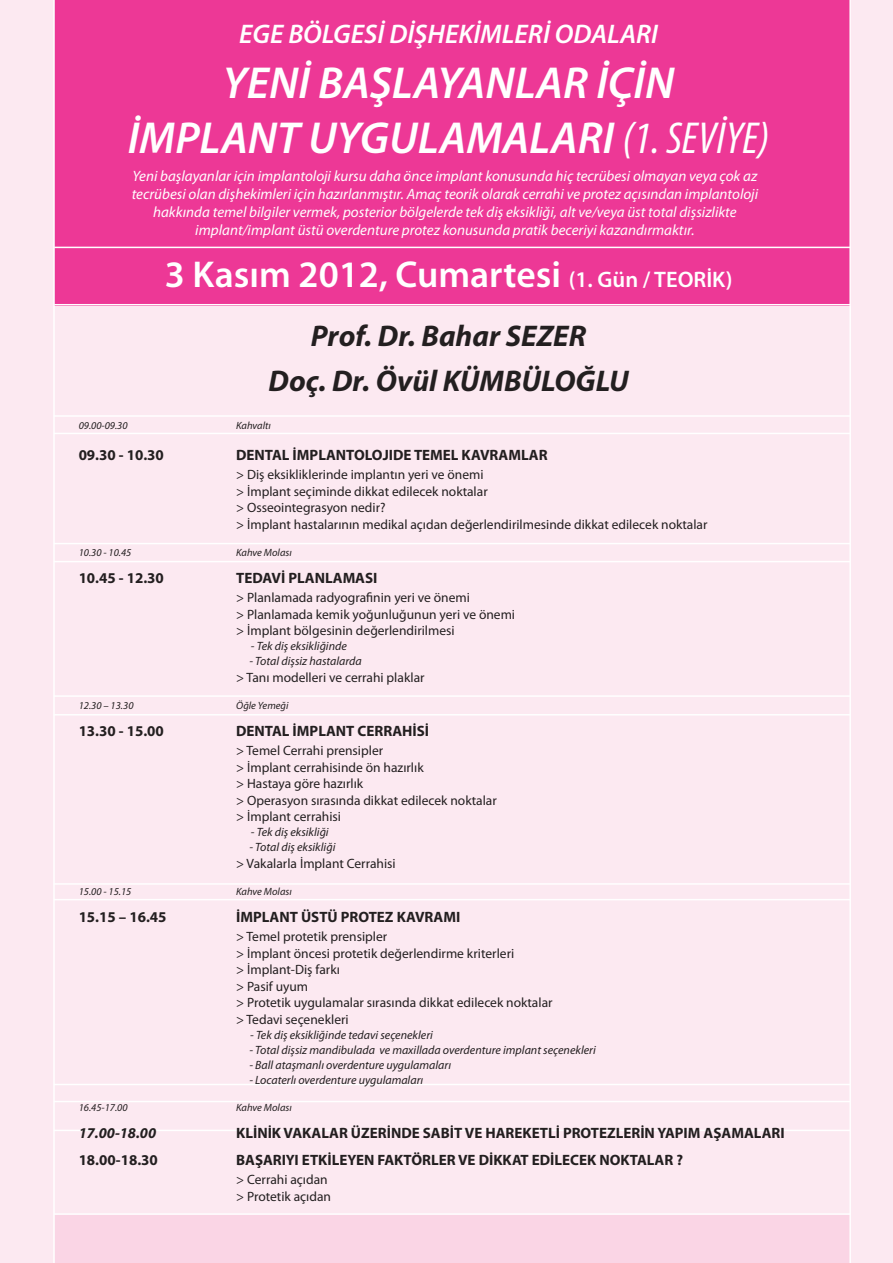
<style>
.page{position:relative;width:893px;height:1263px;background:#fce9f1}
.page>*{position:absolute;margin:0;border:0;box-sizing:border-box;transform-origin:0 0}
.t1{font:italic 600 45px "Myriad Pro";color:#fff}
.Body_3{font:600 37.5px "Myriad Pro";color:#fff}
.Body_3-2{font:italic 700 30px "Myriad Pro";color:#231f20}
.t2{font:italic 600 27px "Myriad Pro";color:#fff}
.t3{font:italic 15px/18px "Myriad Pro";color:#fff;text-align:center}
.t4{font:700 15px "Myriad Pro";color:#231f20}
.t5{font:italic 700 15px "Myriad Pro";color:#231f20}
.t6{font:13.5px "Myriad Pro";color:#231f20}
.t7{font:italic 12px "Myriad Pro";color:#231f20}
.t8{font:italic 10.5px "Myriad Pro";color:#231f20}
.s1{font-weight:400;font-stretch:condensed}
.s2{font-size:22.5px}
</style>
<div class="page">
<div style="left:54px;top:0;width:796px;height:305px;background:#ed3896"></div>
<div style="left:54px;top:1214px;width:796px;height:49px;background:#fad5e5"></div>
<hr style="left:54px;top:247px;width:796px;height:1px;background:#fff">
<hr style="left:54px;top:304px;width:796px;height:1px;background:#fff">
<hr style="left:54px;top:1213px;width:796px;height:2px;background:#fff">
<hr style="left:54px;top:1130px;width:796px;height:1px;background:#fff">
<hr style="left:54px;top:1101px;width:796px;height:1px;background:#fff">
<hr style="left:54px;top:1084px;width:796px;height:1px;background:#fff">
<hr style="left:54px;top:899px;width:796px;height:1px;background:#fff">
<hr style="left:54px;top:883px;width:796px;height:2px;background:#fff">
<hr style="left:54px;top:714px;width:796px;height:1px;background:#fff">
<hr style="left:54px;top:695px;width:796px;height:2px;background:#fff">
<hr style="left:54px;top:561px;width:796px;height:1px;background:#fff">
<hr style="left:54px;top:543px;width:796px;height:1px;background:#fff">
<hr style="left:54px;top:433px;width:796px;height:1px;background:#fff">
<hr style="left:54px;top:415px;width:796px;height:2px;background:#fff">
<hr style="left:849px;top:0;width:2px;height:1263px;background:#fff">
<hr style="left:53px;top:0;width:2px;height:1263px;background:#fff">
<p class="t2" style="left:239px;top:17px;width:421px">EGE BÖLGESİ DİŞHEKİMLERİ ODALARI</p>
<p class="t1" style="left:223px;top:54px;width:453px">YENİ BAŞLAYANLAR İÇİN</p>
<p class="t1" style="left:128px;top:109px;width:643px">İMPLANT UYGULAMALARI <span class="s1">(1. SEVİYE)</span></p>
<p class="t3" style="left:132px;top:167px;width:628px">Yeni başlayanlar için implantoloji kursu daha önce implant konusunda hiç tecrübesi olmayan veya çok az tecrübesi olan dişhekimleri için hazırlanmıştır. Amaç teorik olarak cerrahi ve protez açısından implantoloji hakkında temel bilgiler vermek, posterior bölgelerde tek diş eksikliği, alt ve/veya üst total dişsizlikte implant/implant üstü overdenture protez konusunda pratik beceriyi kazandırmaktır.</p>
<p class="Body_3" style="left:165px;top:250px;width:569px">3 Kasım 2012, Cumartesi <span class="s2">(1. Gün / TEORİK)</span></p>
<p class="Body_3-2" style="left:311px;top:316px;width:277px">Prof. Dr. Bahar SEZER</p>
<p class="Body_3-2" style="left:268px;top:361px;width:362px">Doç. Dr. Övül KÜMBÜLOĞLU</p>
<p class="t8" style="left:79px;top:419px;width:50px">09.00-09.30</p>
<p class="t8" style="left:236px;top:419px;width:36px">Kahvaltı</p>
<p class="t4" style="left:79px;top:445px;width:87px">09.30 - 10.30</p>
<p class="t4" style="left:236px;top:445px;width:313px">DENTAL İMPLANTOLOJIDE TEMEL KAVRAMLAR</p>
<p class="t6" style="left:236px;top:466px;width:249px">&gt; Diş eksikliklerinde implantın yeri ve önemi</p>
<p class="t6" style="left:236px;top:483px;width:253px">&gt; İmplant seçiminde dikkat edilecek noktalar</p>
<p class="t6" style="left:236px;top:499px;width:151px">&gt; Osseointegrasyon nedir?</p>
<p class="t6" style="left:236px;top:516px;width:473px">&gt; İmplant hastalarının medikal açıdan değerlendirilmesinde dikkat edilecek noktalar</p>
<p class="t8" style="left:79px;top:546px;width:54px">10.30 - 10.45</p>
<p class="t8" style="left:236px;top:546px;width:57px">Kahve Molası</p>
<p class="t4" style="left:79px;top:568px;width:87px">10.45 - 12.30</p>
<p class="t4" style="left:236px;top:568px;width:143px">TEDAVİ PLANLAMASI</p>
<p class="t6" style="left:236px;top:589px;width:235px">&gt; Planlamada radyografinin yeri ve önemi</p>
<p class="t6" style="left:236px;top:606px;width:280px">&gt; Planlamada kemik yoğunluğunun yeri ve önemi</p>
<p class="t6" style="left:236px;top:622px;width:220px">&gt; İmplant bölgesinin değerlendirilmesi</p>
<p class="t7" style="left:251px;top:639px;width:98px">- Tek diş eksikliğinde</p>
<p class="t7" style="left:249px;top:654px;width:114px">- Total dişsiz hastalarda</p>
<p class="t6" style="left:236px;top:669px;width:190px">&gt; Tanı modelleri ve cerrahi plaklar</p>
<p class="t8" style="left:79px;top:699px;width:56px">12.30 – 13.30</p>
<p class="t8" style="left:236px;top:699px;width:54px">Öğle Yemeği</p>
<p class="t4" style="left:79px;top:721px;width:87px">13.30 - 15.00</p>
<p class="t4" style="left:236px;top:721px;width:195px">DENTAL İMPLANT CERRAHİSİ</p>
<p class="t6" style="left:236px;top:742px;width:148px">&gt; Temel Cerrahi prensipler</p>
<p class="t6" style="left:236px;top:759px;width:189px">&gt; İmplant cerrahisinde ön hazırlık</p>
<p class="t6" style="left:236px;top:775px;width:129px">&gt; Hastaya göre hazırlık</p>
<p class="t6" style="left:236px;top:792px;width:262px">&gt; Operasyon sırasında dikkat edilecek noktalar</p>
<p class="t6" style="left:236px;top:808px;width:106px">&gt; İmplant cerrahisi</p>
<p class="t7" style="left:251px;top:825px;width:79px">- Tek diş eksikliği</p>
<p class="t7" style="left:249px;top:840px;width:87px">- Total diş eksikliği</p>
<p class="t6" style="left:236px;top:855px;width:161px">&gt; Vakalarla İmplant Cerrahisi</p>
<p class="t8" style="left:79px;top:885px;width:54px">15.00 - 15.15</p>
<p class="t8" style="left:236px;top:885px;width:57px">Kahve Molası</p>
<p class="t4" style="left:79px;top:907px;width:89px">15.15 – 16.45</p>
<p class="t4" style="left:236px;top:907px;width:226px">İMPLANT ÜSTÜ PROTEZ KAVRAMI</p>
<p class="t6" style="left:236px;top:928px;width:153px">&gt; Temel protetik prensipler</p>
<p class="t6" style="left:236px;top:945px;width:280px">&gt; İmplant öncesi protetik değerlendirme kriterleri</p>
<p class="t6" style="left:236px;top:961px;width:105px">&gt; İmplant-Diş farkı</p>
<p class="t6" style="left:236px;top:978px;width:74px">&gt; Pasif uyum</p>
<p class="t6" style="left:236px;top:994px;width:318px">&gt; Protetik uygulamalar sırasında dikkat edilecek noktalar</p>
<p class="t6" style="left:236px;top:1011px;width:114px">&gt; Tedavi seçenekleri</p>
<p class="t7" style="left:250px;top:1027px;width:184px">- Tek diş eksikliğinde tedavi seçenekleri</p>
<p class="t7" style="left:249px;top:1042px;width:348px">- Total dişsiz mandibulada ve maxillada overdenture implant seçenekleri</p>
<p class="t7" style="left:249px;top:1057px;width:203px">- Ball ataşmanlı overdenture uygulamaları</p>
<p class="t7" style="left:249px;top:1072px;width:175px">- Locaterlı overdenture uygulamaları</p>
<p class="t8" style="left:79px;top:1101px;width:50px">16.45-17.00</p>
<p class="t8" style="left:236px;top:1101px;width:57px">Kahve Molası</p>
<p class="t5" style="left:79px;top:1123px;width:79px">17.00-18.00</p>
<p class="t4" style="left:236px;top:1123px;width:550px">KLİNİK VAKALAR ÜZERİNDE SABİT VE HAREKETLİ PROTEZLERİN YAPIM AŞAMALARI</p>
<p class="t4" style="left:79px;top:1150px;width:81px">18.00-18.30</p>
<p class="t4" style="left:236px;top:1150px;width:448px">BAŞARIYI ETKİLEYEN FAKTÖRLER VE DİKKAT EDİLECEK NOKTALAR ?</p>
<p class="t6" style="left:236px;top:1171px;width:93px">&gt; Cerrahi açıdan</p>
<p class="t6" style="left:236px;top:1188px;width:96px">&gt; Protetik açıdan</p>
</div>
